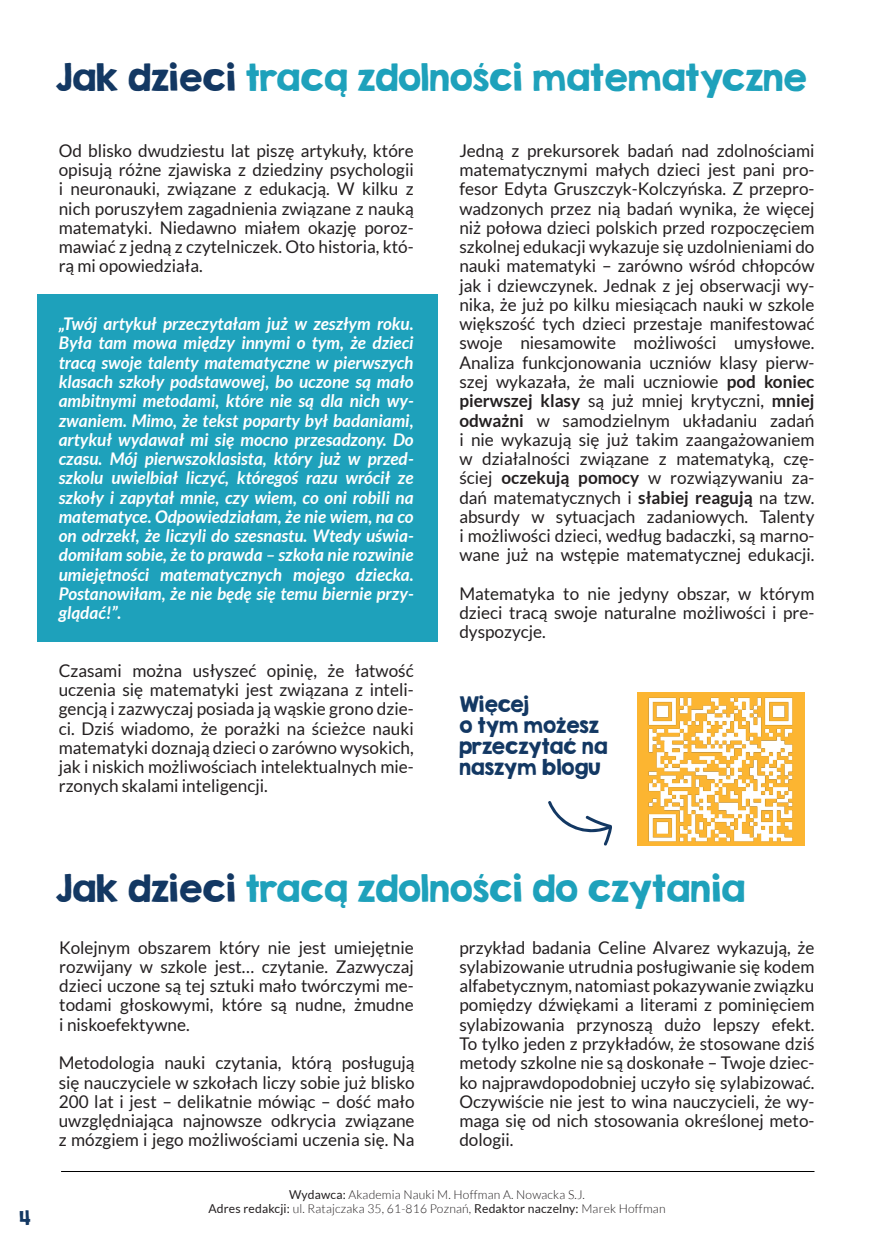
<style>
.page{position:relative;width:874px;height:1241px;background:#fff}
.page>*{position:absolute;margin:0;border:0;box-sizing:border-box;transform-origin:0 0}
.t1{font:33.25px "KG Second Chances Solid";color:#1ea1bb}
.TXT{font:19.25px/21px "KG Second Chances Solid";color:#133863}
.TXT-2{font:17.5px/19.2px "Lato";color:#231f20;text-align:justify}
.TXT-3{font:italic 700 17.5px/19.2px "Lato";color:#fff;text-align:justify}
.t2{font:17.5px "KG Second Chances Solid";color:#133863}
.TXT-4{font:300 12.25px "Lato";letter-spacing:.015em;color:#231f20}
.s1{color:#133863}
.s2{font-weight:700}
.s3{font-weight:400}
</style>
<div class="page">
<div style="left:636px;top:691px;width:168px;height:154px;background:#fcb531"></div>
<div style="left:37px;top:294px;width:400px;height:347px;background:#1ea1bb"></div>
<hr style="left:61px;top:1170px;width:753px;height:1px;background:#000">
<img style="left:641px;top:691px;width:158px;height:155px">
<svg style="left:548px;top:801px;width:64px;height:44px"></svg>
<p class="t1" style="left:56px;top:57px;width:752px"><span class="s1">Jak dzieci</span> tracą zdolności matematyczne</p>
<p class="TXT-2" style="left:59px;top:141px;width:356px">Od blisko dwudziestu lat piszę artykuły, które opisują różne zjawiska z dziedziny psychologii i neuronauki, związane z edukacją. W kilku z nich poruszyłem zagadnienia związane z nauką matematyki. Niedawno miałem okazję poroz&shy;mawiać z jedną z czytelniczek. Oto historia, któ&shy;rą mi opowiedziała.</p>
<p class="TXT-3" style="left:59px;top:314px;width:356px">„Twój artykuł przeczytałam już w zeszłym roku.<br>Była tam mowa między innymi o tym, że dzieci tracą swoje talenty matematyczne w pierwszych klasach szkoły podstawowej, bo uczone są mało ambitnymi metodami, które nie są dla nich wy&shy;zwaniem. Mimo, że tekst poparty był badaniami, artykuł wydawał mi się mocno przesadzony. Do czasu. Mój pierwszoklasista, który już w przed&shy;szkolu uwielbiał liczyć, któregoś razu wrócił ze szkoły i zapytał mnie, czy wiem, co oni robili na matematyce. Odpowiedziałam, że nie wiem, na co on odrzekł, że liczyli do szesnastu. Wtedy uświa&shy;domiłam sobie, że to prawda – szkoła nie rozwinie umiejętności matematycznych mojego dziecka.<br>Postanowiłam, że nie będę się temu biernie przy&shy;glądać!”.</p>
<p class="TXT-2" style="left:59px;top:660px;width:356px">Czasami można usłyszeć opinię, że łatwość uczenia się matematyki jest związana z inteli&shy;gencją i zazwyczaj posiada ją wąskie grono dzie&shy;ci. Dziś wiadomo, że porażki na ścieżce nauki matematyki doznają dzieci o zarówno wysokich, jak i niskich możliwościach intelektualnych mie&shy;rzonych skalami inteligencji.</p>
<p class="TXT-2" style="left:459px;top:141px;width:356px">Jedną z prekursorek badań nad zdolnościami matematycznymi małych dzieci jest pani pro&shy;fesor Edyta Gruszczyk-Kolczyńska. Z przepro&shy;wadzonych przez nią badań wynika, że więcej niż połowa dzieci polskich przed rozpoczęciem szkolnej edukacji wykazuje się uzdolnieniami do nauki matematyki – zarówno wśród chłopców jak i dziewczynek. Jednak z jej obserwacji wy&shy;nika, że już po kilku miesiącach nauki w szkole większość tych dzieci przestaje manifestować swoje niesamowite możliwości umysłowe.<br>Analiza funkcjonowania uczniów klasy pierw&shy;szej wykazała, że mali uczniowie <span class="s2">pod koniec pierwszej klasy</span> są już mniej krytyczni, <span class="s2">mniej odważni</span> w samodzielnym układaniu zadań i nie wykazują się już takim zaangażowaniem w działalności związane z matematyką, czę&shy;ściej <span class="s2">oczekują pomocy</span> w rozwiązywaniu za&shy;dań matematycznych i <span class="s2">słabiej reagują</span> na tzw. absurdy w sytuacjach zadaniowych. Talenty i możliwości dzieci, według badaczki, są marno&shy;wane już na wstępie matematycznej edukacji.</p>
<p class="TXT-2" style="left:459px;top:583px;width:356px">Matematyka to nie jedyny obszar, w którym dzieci tracą swoje naturalne możliwości i pre&shy;dyspozycje.</p>
<p class="TXT" style="left:459px;top:693px;width:150px">Więcej<br>o tym możesz przeczytać na naszym blogu</p>
<p class="t2" style="left:19px;top:1205px;width:13px">4</p>
<p class="t1" style="left:56px;top:867px;width:691px"><span class="s1">Jak dzieci</span> tracą zdolności do czytania</p>
<p class="TXT-2" style="left:59px;top:937px;width:356px">Kolejnym obszarem który nie jest umiejętnie rozwijany w szkole jest… czytanie. Zazwyczaj dzieci uczone są tej sztuki mało twórczymi me&shy;todami głoskowymi, które są nudne, żmudne i niskoefektywne.</p>
<p class="TXT-2" style="left:59px;top:1052px;width:357px">Metodologia nauki czytania, którą posługują się nauczyciele w szkołach liczy sobie już blisko 200 lat i jest – delikatnie mówiąc – dość mało uwzględniająca najnowsze odkrycia związane z mózgiem i jego możliwościami uczenia się. Na</p>
<p class="TXT-2" style="left:459px;top:937px;width:356px">przykład badania Celine Alvarez wykazują, że sylabizowanie utrudnia posługiwanie się kodem alfabetycznym, natomiast pokazywanie związku pomiędzy dźwiękami a literami z pominięciem sylabizowania przynoszą dużo lepszy efekt.<br>To tylko jeden z przykładów, że stosowane dziś metody szkolne nie są doskonałe – Twoje dziec&shy;ko najprawdopodobniej uczyło się sylabizować.<br>Oczywiście nie jest to wina nauczycieli, że wy&shy;maga się od nich stosowania określonej meto&shy;dologii.</p>
<p class="TXT-4" style="left:289px;top:1187px;width:297px"><span class="s3">Wydawca:</span> Akademia Nauki M. Hoffman A. Nowacka S.J.</p>
<p class="TXT-4" style="left:208px;top:1201px;width:458px"><span class="s3">Adres redakcji:</span> ul. Ratajczaka 35, 61-816 Poznań, <span class="s3">Redaktor naczelny:</span> Marek Hoffman</p>
</div>
